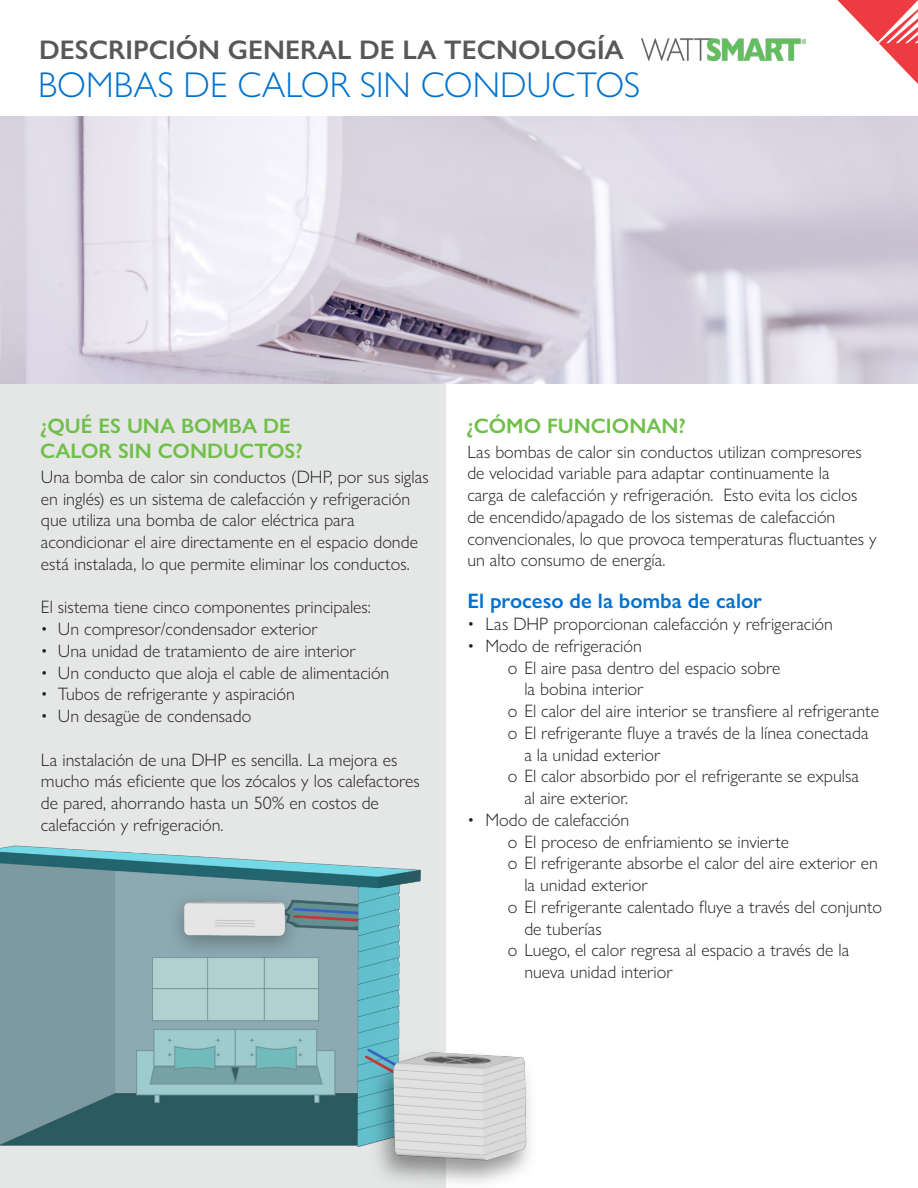
<style>
.page{position:relative;width:918px;height:1188px;background:#fff}
.page>*{position:absolute;margin:0;border:0;box-sizing:border-box;transform-origin:0 0}
.RMP_Title{font:300 36px "Gill Sans Nova";color:#0072ce}
.Homes_Program{font:600 27px "Gill Sans Nova";color:#57585a}
.RMP_Subhead{font:600 21px/25.5px "Gill Sans Nova";color:#70bf4a}
.RMP_Body_Copy_Bulelted{font:600 21px "Gill Sans Nova";color:#0072ce}
.RMP_Body_Copy_Bulelted-2{font:300 18px/21.8px "Gill Sans Nova";color:#231f20}
.RMP_Sub_to_the_sub{font:300 18px/21.8px "Gill Sans Nova";color:#231f20}
</style>
<div class="page">
<div style="left:0;top:384px;width:446px;height:804px;background:#e5e6e6"></div>
<img style="left:0;top:117px;width:918px;height:267px">
<img style="left:642px;top:39px;width:164px;height:21px">
<svg style="left:837px;top:0;width:81px;height:84px"></svg>
<img style="left:0;top:845px;width:530px;height:338px">
<p class="Homes_Program" style="left:39px;top:33px;width:586px">DESCRIPCIÓN GENERAL DE LA TECNOLOGÍA</p>
<p class="RMP_Title" style="left:38px;top:63px;width:604px">BOMBAS DE CALOR SIN CONDUCTOS</p>
<p class="RMP_Subhead" style="left:40px;top:413px;width:264px">¿QUÉ ES UNA BOMBA DE<br>CALOR SIN CONDUCTOS?</p>
<p class="RMP_Subhead" style="left:466px;top:413px;width:221px">¿CÓMO FUNCIONAN?</p>
<p class="RMP_Body_Copy_Bulelted-2" style="left:467px;top:440px;width:411px">Las bombas de calor sin conductos utilizan compresores de velocidad variable para adaptar continuamente la<br>carga de calefacción y refrigeración. Esto evita los ciclos de encendido/apagado de los sistemas de calefacción convencionales, lo que provoca temperaturas fluctuantes y un alto consumo de energía.</p>
<p class="RMP_Body_Copy_Bulelted" style="left:467px;top:588px;width:296px">El proceso de la bomba de calor</p>
<p class="RMP_Body_Copy_Bulelted-2" style="left:467px;top:613px;width:367px">• Las DHP proporcionan calefacción y refrigeración</p>
<p class="RMP_Sub_to_the_sub" style="left:467px;top:635px;width:176px">• Modo de refrigeración</p>
<p class="RMP_Sub_to_the_sub" style="left:524px;top:656px;width:258px;text-indent:-17px">o El aire pasa dentro del espacio sobre la bobina interior</p>
<p class="RMP_Sub_to_the_sub" style="left:508px;top:700px;width:373px">o El calor del aire interior se transfiere al refrigerante</p>
<p class="RMP_Sub_to_the_sub" style="left:524px;top:722px;width:346px;text-indent:-17px">o El refrigerante fluye a través de la línea conectada a la unidad exterior</p>
<p class="RMP_Sub_to_the_sub" style="left:524px;top:765px;width:336px;text-indent:-17px">o El calor absorbido por el refrigerante se expulsa al aire exterior.</p>
<p class="RMP_Sub_to_the_sub" style="left:467px;top:809px;width:163px">• Modo de calefacción</p>
<p class="RMP_Sub_to_the_sub" style="left:508px;top:830px;width:283px">o El proceso de enfriamiento se invierte</p>
<p class="RMP_Sub_to_the_sub" style="left:524px;top:852px;width:355px;text-indent:-17px">o El refrigerante absorbe el calor del aire exterior en la unidad exterior</p>
<p class="RMP_Sub_to_the_sub" style="left:524px;top:896px;width:359px;text-indent:-17px">o El refrigerante calentado fluye a través del conjunto de tuberías</p>
<p class="RMP_Sub_to_the_sub" style="left:524px;top:939px;width:326px;text-indent:-17px">o Luego, el calor regresa al espacio a través de la nueva unidad interior</p>
<p class="RMP_Body_Copy_Bulelted-2" style="left:41px;top:466px;width:389px">Una bomba de calor sin conductos (DHP, por sus siglas en inglés) es un sistema de calefacción y refrigeración que utiliza una bomba de calor eléctrica para acondicionar el aire directamente en el espacio donde está instalada, lo que permite eliminar los conductos.</p>
<p class="RMP_Body_Copy_Bulelted-2" style="left:41px;top:596px;width:331px">El sistema tiene cinco componentes principales:</p>
<p class="RMP_Body_Copy_Bulelted-2" style="left:41px;top:618px;width:278px">• Un compresor/condensador exterior</p>
<p class="RMP_Body_Copy_Bulelted-2" style="left:41px;top:640px;width:316px">• Una unidad de tratamiento de aire interior</p>
<p class="RMP_Body_Copy_Bulelted-2" style="left:41px;top:661px;width:350px">• Un conducto que aloja el cable de alimentación</p>
<p class="RMP_Body_Copy_Bulelted-2" style="left:41px;top:683px;width:255px">• Tubos de refrigerante y aspiración</p>
<p class="RMP_Body_Copy_Bulelted-2" style="left:41px;top:705px;width:212px">• Un desagüe de condensado</p>
<p class="RMP_Body_Copy_Bulelted-2" style="left:41px;top:748px;width:380px">La instalación de una DHP es sencilla. La mejora es mucho más eficiente que los zócalos y los calefactores de pared, ahorrando hasta un 50% en costos de calefacción y refrigeración.</p>
</div>
